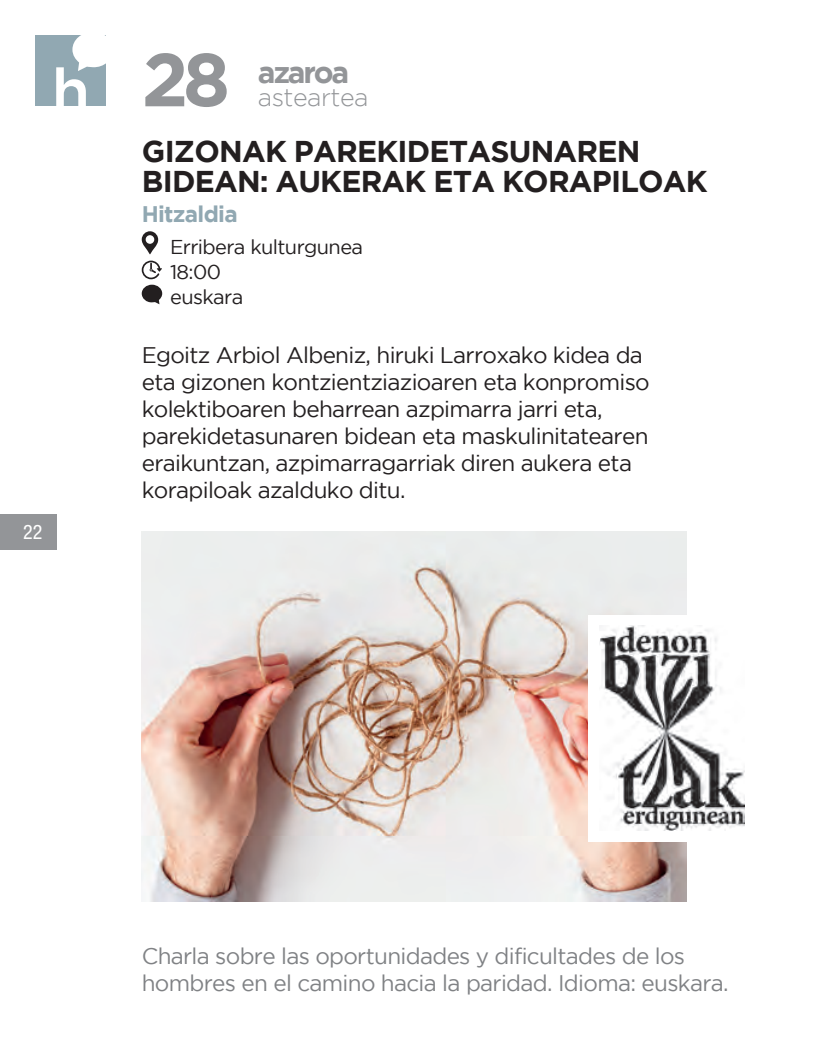
<style>
.page{position:relative;width:815px;height:1063px;background:#fff}
.page>*{position:absolute;margin:0;border:0;box-sizing:border-box;transform-origin:0 0}
.t1{font:700 75px "Gotham";color:#939598}
.t2{font:500 62.5px "Gotham";color:#fff}
.t3{font:700 30px/30px "Gotham";letter-spacing:-.025em;color:#231f20}
.t4{font:700 30px "Gotham";letter-spacing:-.075em;color:#939598}
.t5{font:300 25px "Gotham";color:#939598}
.t6{font:22.5px/27px "Gotham";letter-spacing:-.03em;color:#231f20}
.t7{font:22.5px/27px "Gotham";letter-spacing:-.03em;color:#808285}
.t8{font:700 22.5px "Gotham";letter-spacing:-.03em;color:#91a8b2}
.t9{font:20px/25px "Gotham";letter-spacing:-.03em;color:#231f20}
.t10{font:condensed 20px "Helvetica Neue LT Std";color:#fff}
</style>
<div class="page">
<div style="left:0;top:514px;width:57px;height:35px;background:#939598"></div>
<svg style="left:142px;top:231px;width:17px;height:23px"></svg>
<svg style="left:142px;top:261px;width:20px;height:18px"></svg>
<svg style="left:142px;top:285px;width:20px;height:19px"></svg>
<div style="left:35px;top:35px;width:71px;height:71px;background:#91a8b2"></div>
<svg style="left:72px;top:35px;width:34px;height:36px"></svg>
<img style="left:142px;top:531px;width:544px;height:371px">
<div style="left:588px;top:615px;width:156px;height:227px;background:#fff"></div>
<img style="left:599px;top:625px;width:145px;height:206px">
<h2 class="t2" style="left:51px;top:55px;width:40px">h</h2>
<p class="t10" style="left:23px;top:520px;width:21px">22</p>
<h1 class="t1" style="left:142px;top:36px;width:90px">28</h1>
<h3 class="t4" style="left:258px;top:55px;width:93px">azaroa</h3>
<p class="t5" style="left:258px;top:84px;width:112px">asteartea</p>
<h3 class="t3" style="left:142px;top:136px;width:567px">GIZONAK PAREKIDETASUNAREN<br>BIDEAN: AUKERAK ETA KORAPILOAK</h3>
<p class="t8" style="left:142px;top:201px;width:97px">Hitzaldia</p>
<p class="t9" style="left:170px;top:234px;width:195px">Erribera kulturgunea<br>18:00<br>euskara</p>
<p class="t6" style="left:142px;top:342px;width:510px">Egoitz Arbiol Albeniz, hiruki Larroxako kidea da eta gizonen kontzientziazioaren eta konpromiso kolektiboaren beharrean azpimarra jarri eta, parekidetasunaren bidean eta maskulinitatearen eraikuntzan, azpimarragarriak diren aukera eta korapiloak azalduko ditu.</p>
<p class="t7" style="left:142px;top:943px;width:588px">Charla sobre las oportunidades y dificultades de los hombres en el camino hacia la paridad. Idioma: euskara.</p>
</div>
